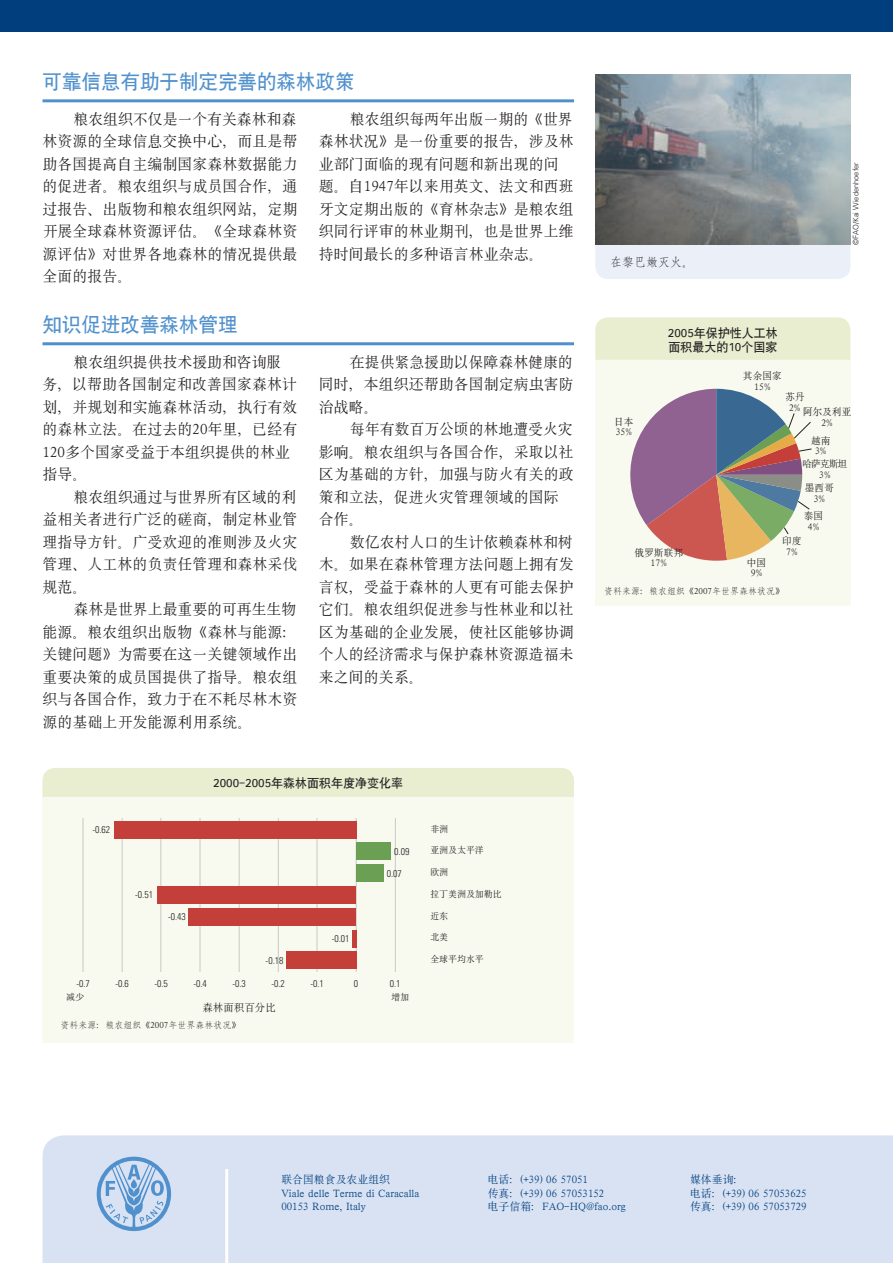
<style>
.page{position:relative;width:893px;height:1263px;background:#fff}
.page>*{position:absolute;margin:0;border:0;box-sizing:border-box;transform-origin:0 0}
.t1{font:19.5px "SIL Hei Med Jian";color:#5091cd}
.t2{font:15px/22.5px "SIL Song Reg Jian";color:#231f20;text-align:justify}
.t3{font:12px/14.4px "SIL Hei Med Jian";color:#231f20}
.t4{font:12px "SIL Fang Song Reg Jian";color:#231f20}
.t5{font:10.8px/14px "SIL Song Reg Jian";color:#003e7e}
.t6{font:10.5px "SIL Song Reg Jian";color:#231f20}
.t7{font:300 condensed 9.75px "Univers";color:#231f20}
.t8{font:9.75px/10.5px "SIL Song Reg Jian";color:#231f20;text-align:center}
.t9{font:9px "SIL Fang Song Reg Jian";color:#231f20}
.t10{font:9px "SIL Song Reg Jian";letter-spacing:-.01em;color:#231f20}
.t11{font:300 7.5px "Univers";color:#231f20}
</style>
<div class="page">
<div style="left:43px;top:1135px;width:850px;height:128px;background:#d8e2f3"></div>
<svg style="left:97px;top:1157px;width:74px;height:74px;background:#a7c4e5"></svg>
<div style="left:0;top:0;width:893px;height:32px;background:#003e7e"></div>
<hr style="left:225px;top:1169px;width:3px;height:94px;background:#fff">
<hr style="left:43px;top:342px;width:531px;height:3px;background:#5091cd">
<hr style="left:43px;top:99px;width:531px;height:3px;background:#5091cd">
<div style="left:595px;top:98px;width:255px;height:181px;background:#eaeff8;border-radius:13px"></div>
<img style="left:595px;top:74px;width:255px;height:171px">
<div style="left:595px;top:360px;width:255px;height:246px;background:#f8faef"></div>
<div style="left:595px;top:317px;width:255px;height:43px;background:#e9eed0"></div>
<svg style="left:630px;top:389px;width:182px;height:172px"></svg>
<div style="left:43px;top:797px;width:531px;height:245px;background:#f8faef"></div>
<hr style="left:83px;top:818px;width:1px;height:154px;background:#dfe1d7">
<hr style="left:122px;top:818px;width:1px;height:154px;background:#d8dad1">
<hr style="left:160px;top:818px;width:1px;height:154px;background:#d8dad1">
<hr style="left:200px;top:818px;width:1px;height:154px;background:#dfe1d7">
<hr style="left:239px;top:818px;width:1px;height:154px;background:#d7d9d0">
<hr style="left:278px;top:818px;width:1px;height:154px;background:#d0d1c8">
<hr style="left:317px;top:818px;width:1px;height:154px;background:#dee0d6">
<hr style="left:356px;top:818px;width:1px;height:154px;background:#000;opacity:.2">
<hr style="left:395px;top:818px;width:1px;height:154px;background:#d0d1c8">
<div style="left:286px;top:952px;width:70px;height:17px;background:#ca413d"></div>
<hr style="left:352px;top:930px;width:4px;height:17px;background:#ca413d">
<div style="left:188px;top:908px;width:168px;height:17px;background:#ca413d"></div>
<div style="left:157px;top:886px;width:199px;height:17px;background:#ca413d"></div>
<div style="left:357px;top:865px;width:27px;height:17px;background:#6ea35a"></div>
<div style="left:357px;top:843px;width:34px;height:17px;background:#6ea35a"></div>
<div style="left:114px;top:821px;width:242px;height:17px;background:#ca413d"></div>
<div style="left:43px;top:768px;width:531px;height:29px;background:#e9eed0"></div>
<h1 class="t1" style="left:43px;top:69px;width:313px">可靠信息有助于制定完善的森林政策</h1>
<p class="t2" style="left:43px;top:107px;width:256px;text-indent:31px">粮农组织不仅是一个有关森林和森林资源的全球信息交换中心，而且是帮助各国提高自主编制国家森林数据能力的促进者。粮农组织与成员国合作，通过报告、出版物和粮农组织网站，定期开展全球森林资源评估。《全球森林资源评估》对世界各地森林的情况提供最全面的报告。</p>
<p class="t2" style="left:319px;top:107px;width:256px;text-align:left;text-indent:31px">粮农组织每两年出版一期的《世界森林状况》是一份重要的报告，涉及林业部门面临的现有问题和新出现的问题。自1947年以来用英文、法文和西班牙文定期出版的《育林杂志》是粮农组织同行评审的林业期刊，也是世界上维持时间最长的多种语言林业杂志。</p>
<h1 class="t1" style="left:43px;top:312px;width:196px">知识促进改善森林管理</h1>
<p class="t2" style="left:43px;top:349px;width:257px;text-align:left;text-indent:31px">粮农组织提供技术援助和咨询服务，以帮助各国制定和改善国家森林计划，并规划和实施森林活动，执行有效的森林立法。在过去的20年里，已经有<br>120多个国家受益于本组织提供的林业指导。</p>
<p class="t2" style="left:43px;top:484px;width:257px;text-indent:31px">粮农组织通过与世界所有区域的利益相关者进行广泛的磋商，制定林业管理指导方针。广受欢迎的准则涉及火灾管理、人工林的负责任管理和森林采伐规范。</p>
<p class="t2" style="left:43px;top:597px;width:257px;text-indent:31px">森林是世界上最重要的可再生生物能源。粮农组织出版物《森林与能源：关键问题》为需要在这一关键领域作出重要决策的成员国提供了指导。粮农组织与各国合作，致力于在不耗尽林木资源的基础上开发能源利用系统。</p>
<p class="t2" style="left:319px;top:349px;width:256px;text-indent:31px">在提供紧急援助以保障森林健康的同时，本组织还帮助各国制定病虫害防治战略。</p>
<p class="t2" style="left:319px;top:417px;width:256px;text-align:left;text-indent:31px">每年有数百万公顷的林地遭受火灾影响。粮农组织与各国合作，采取以社区为基础的方针，加强与防火有关的政策和立法，促进火灾管理领域的国际合作。</p>
<p class="t2" style="left:319px;top:529px;width:256px;text-indent:31px">数亿农村人口的生计依赖森林和树木。如果在森林管理方法问题上拥有发言权，受益于森林的人更有可能去保护它们。粮农组织促进参与性林业和以社区为基础的企业发展，使社区能够协调个人的经济需求与保护森林资源造福未来之间的关系。</p>
<p class="t7" style="left:92px;top:824px;width:19px">-0.62</p>
<p class="t7" style="left:135px;top:889px;width:19px">-0.51</p>
<p class="t7" style="left:168px;top:911px;width:19px">-0.43</p>
<p class="t3" style="left:213px;top:774px;width:191px">2000-2005年森林面积年度净变化率</p>
<p class="t7" style="left:332px;top:933px;width:19px">-0.01</p>
<p class="t7" style="left:394px;top:846px;width:17px">0.09</p>
<p class="t7" style="left:387px;top:867px;width:17px">0.07</p>
<p class="t7" style="left:266px;top:954px;width:19px">-0.18</p>
<p class="t6" style="left:202px;top:1000px;width:75px">森林面积百分比</p>
<p class="t7" style="left:76px;top:978px;width:15px">-0.7</p>
<p class="t7" style="left:115px;top:978px;width:15px">-0.6</p>
<p class="t7" style="left:154px;top:978px;width:15px">-0.5</p>
<p class="t7" style="left:193px;top:978px;width:15px">-0.4</p>
<p class="t7" style="left:232px;top:978px;width:15px">-0.3</p>
<p class="t7" style="left:271px;top:978px;width:15px">-0.2</p>
<p class="t7" style="left:310px;top:978px;width:15px">-0.1</p>
<p class="t7" style="left:354px;top:978px;width:6px">0</p>
<p class="t7" style="left:390px;top:978px;width:12px">0.1</p>
<p class="t10" style="left:66px;top:991px;width:19px">减少</p>
<p class="t10" style="left:391px;top:991px;width:19px">增加</p>
<p class="t9" style="left:60px;top:1019px;width:181px">资料来源：粮农组织《2007年世界森林状况》</p>
<p class="t10" style="left:430px;top:823px;width:19px">非洲</p>
<p class="t10" style="left:430px;top:844px;width:55px">亚洲及太平洋</p>
<p class="t10" style="left:430px;top:866px;width:19px">欧洲</p>
<p class="t10" style="left:430px;top:888px;width:73px">拉丁美洲及加勒比</p>
<p class="t10" style="left:430px;top:910px;width:19px">近东</p>
<p class="t10" style="left:430px;top:931px;width:19px">北美</p>
<p class="t10" style="left:430px;top:953px;width:55px">全球平均水平</p>
<p class="t4" style="left:610px;top:254px;width:85px">在黎巴嫩灭火。</p>
<p class="t3" style="left:668px;top:324px;width:111px">2005年保护性人工林面积最大的10个国家</p>
<p class="t8" style="left:743px;top:370px;width:40px">其余国家<br>15%</p>
<p class="t11" style="left:851px;top:245px;width:84px;rotate:-90deg">©FAO/Kai Wiedenhoefer</p>
<p class="t8" style="left:614px;top:415px;width:21px;text-align:left">日本<br>35%</p>
<p class="t8" style="left:634px;top:546px;width:50px">俄罗斯联邦<br>17%</p>
<p class="t8" style="left:747px;top:556px;width:21px">中国<br>9%</p>
<p class="t8" style="left:785px;top:391px;width:21px">苏丹<br>2%</p>
<p class="t8" style="left:803px;top:406px;width:50px">阿尔及利亚<br>2%</p>
<p class="t8" style="left:811px;top:434px;width:21px">越南<br>3%</p>
<p class="t8" style="left:802px;top:458px;width:46px">哈萨克斯坦<br>3%</p>
<p class="t8" style="left:805px;top:482px;width:31px">墨西哥<br>3%</p>
<p class="t8" style="left:804px;top:510px;width:21px">泰国<br>4%</p>
<p class="t8" style="left:782px;top:535px;width:21px">印度<br>7%</p>
<p class="t9" style="left:604px;top:585px;width:181px">资料来源：粮农组织《2007年世界森林状况》</p>
<p class="t5" style="left:281px;top:1171px;width:140px">联合国粮食及农业组织<br>Viale delle Terme di Caracalla<br>00153 Rome, Italy</p>
<p class="t5" style="left:488px;top:1171px;width:140px">电话：(+39) 06 57051<br>传真：(+39) 06 57053152<br>电子信箱：FAO-HQ@fao.org</p>
<p class="t5" style="left:690px;top:1171px;width:118px">媒体垂询：<br>电话：(+39) 06 57053625传真：(+39) 06 57053729</p>
</div>
